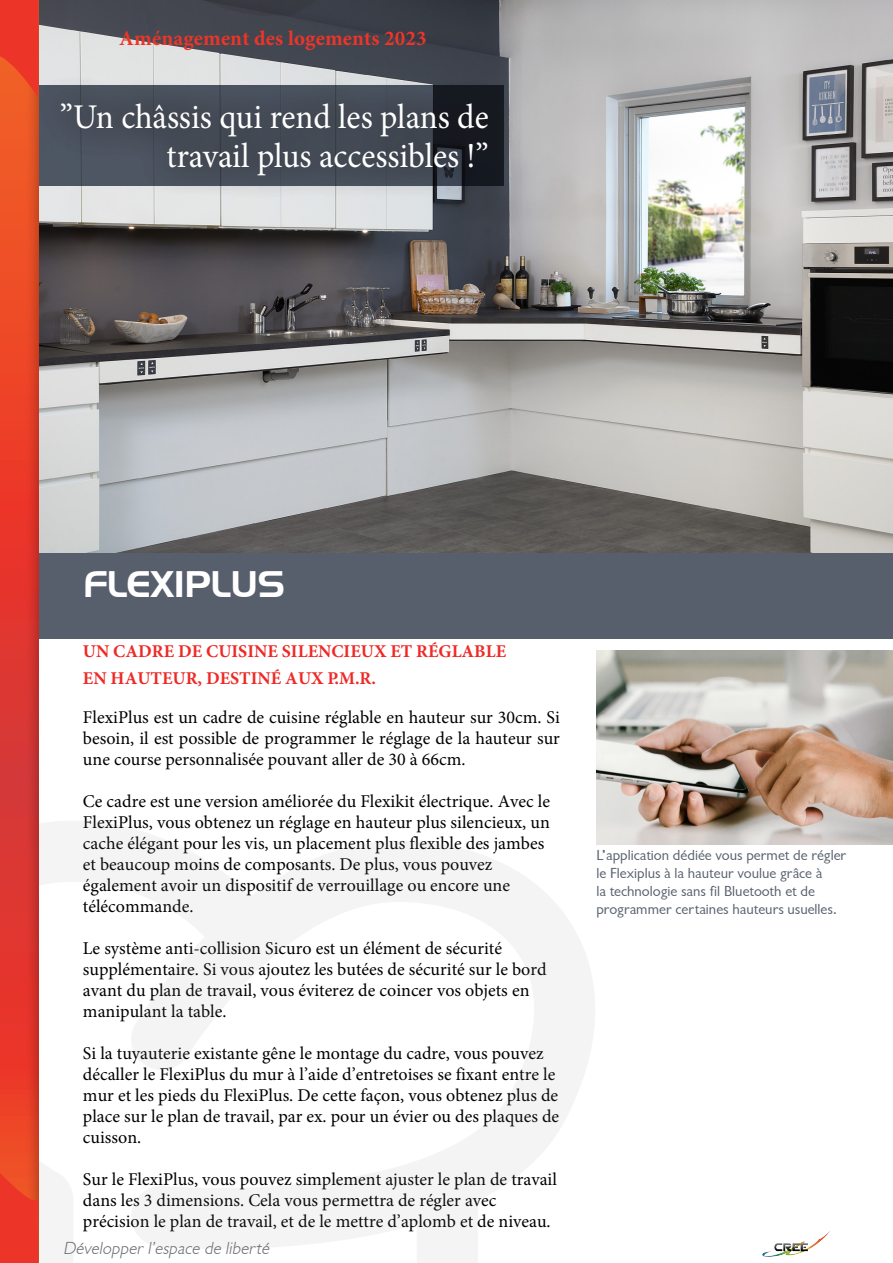
<style>
.page{position:relative;width:893px;height:1263px;background:#fff}
.page>*{position:absolute;margin:0;border:0;box-sizing:border-box;transform-origin:0 0}
.t1{font:36px "Handel Gothic BT";letter-spacing:-.01em;color:#fff}
.t2{font:34.65px/39.6px "Minion Pro";letter-spacing:-.005em;color:#fff;text-align:right;scale:.95 1}
.t3{font:700 21px "Minion Pro";letter-spacing:.005em;color:#ec3528}
.t4{font:18px/21px "Minion Pro";color:#000}
.t5{font:700 18px/27px "Minion Pro";color:#ee2926}
.t6{font:italic 18px "Giltus T Light";color:#6c6d70}
.t7{font:15px/18px "Giltus T";color:#57606e}
</style>
<div class="page">
<img style="left:41px;top:0;width:852px;height:554px">
<div style="left:0;top:554px;width:893px;height:85px;background:#575f6d"></div>
<div style="left:34px;top:74px;width:482px;height:129px;background:#231f20;opacity:.75"></div>
<img style="left:596px;top:650px;width:297px;height:194px">
<svg style="left:41px;top:819px;width:556px;height:444px"></svg>
<div style="left:0;top:0;width:41px;height:1263px;background:#231f20;opacity:.3"></div>
<svg style="left:0;top:0;width:38px;height:98px;background:#ec3f27"></svg>
<svg style="left:0;top:1158px;width:38px;height:105px;background:#ea3c27"></svg>
<img style="left:762px;top:1231px;width:68px;height:26px">
<p class="t3" style="left:119px;top:24px;width:309px">Aménagement des logements 2023</p>
<p class="t2" style="left:60px;top:97px;width:453px">”Un châssis qui rend les plans de travail plus accessibles !”</p>
<p class="t1" style="left:83px;top:562px;width:203px">FLEXIPLUS</p>
<p class="t5" style="left:83px;top:638px;width:425px">UN CADRE DE CUISINE SILENCIEUX ET RÉGLABLE<br>EN HAUTEUR, DESTINÉ AUX P.M.R.</p>
<p class="t4" style="left:83px;top:707px;width:478px;text-align:justify">FlexiPlus est un cadre de cuisine réglable en hauteur sur 30cm. Si besoin, il est possible de programmer le réglage de la hauteur sur une course personnalisée pouvant aller de 30 à 66cm.</p>
<p class="t4" style="left:83px;top:791px;width:469px">Ce cadre est une version améliorée du Flexikit électrique. Avec le FlexiPlus, vous obtenez un réglage en hauteur plus silencieux, un cache élégant pour les vis, un placement plus flexible des jambes et beaucoup moins de composants. De plus, vous pouvez également avoir un dispositif de verrouillage ou encore une télécommande.</p>
<p class="t4" style="left:83px;top:938px;width:465px">Le système anti-collision Sicuro est un élément de sécurité supplémentaire. Si vous ajoutez les butées de sécurité sur le bord avant du plan de travail, vous éviterez de coincer vos objets en manipulant la table.</p>
<p class="t4" style="left:83px;top:1043px;width:478px">Si la tuyauterie existante gêne le montage du cadre, vous pouvez décaller le FlexiPlus du mur à l’aide d’entretoises se fixant entre le mur et les pieds du FlexiPlus. De cette façon, vous obtenez plus de place sur le plan de travail, par ex. pour un évier ou des plaques de cuisson.</p>
<p class="t4" style="left:83px;top:1169px;width:476px">Sur le FlexiPlus, vous pouvez simplement ajuster le plan de travail dans les 3 dimensions. Cela vous permettra de régler avec précision le plan de travail, et de le mettre d’aplomb et de niveau.</p>
<p class="t6" style="left:63px;top:1237px;width:211px">Développerl’espace de liberté</p>
<p class="t7" style="left:596px;top:846px;width:251px">L’application dédiée vous permet de régler le Flexiplus à la hauteur voulue grâce à<br>la technologie sans fil Bluetooth et de programmer certaines hauteurs usuelles.</p>
</div>
